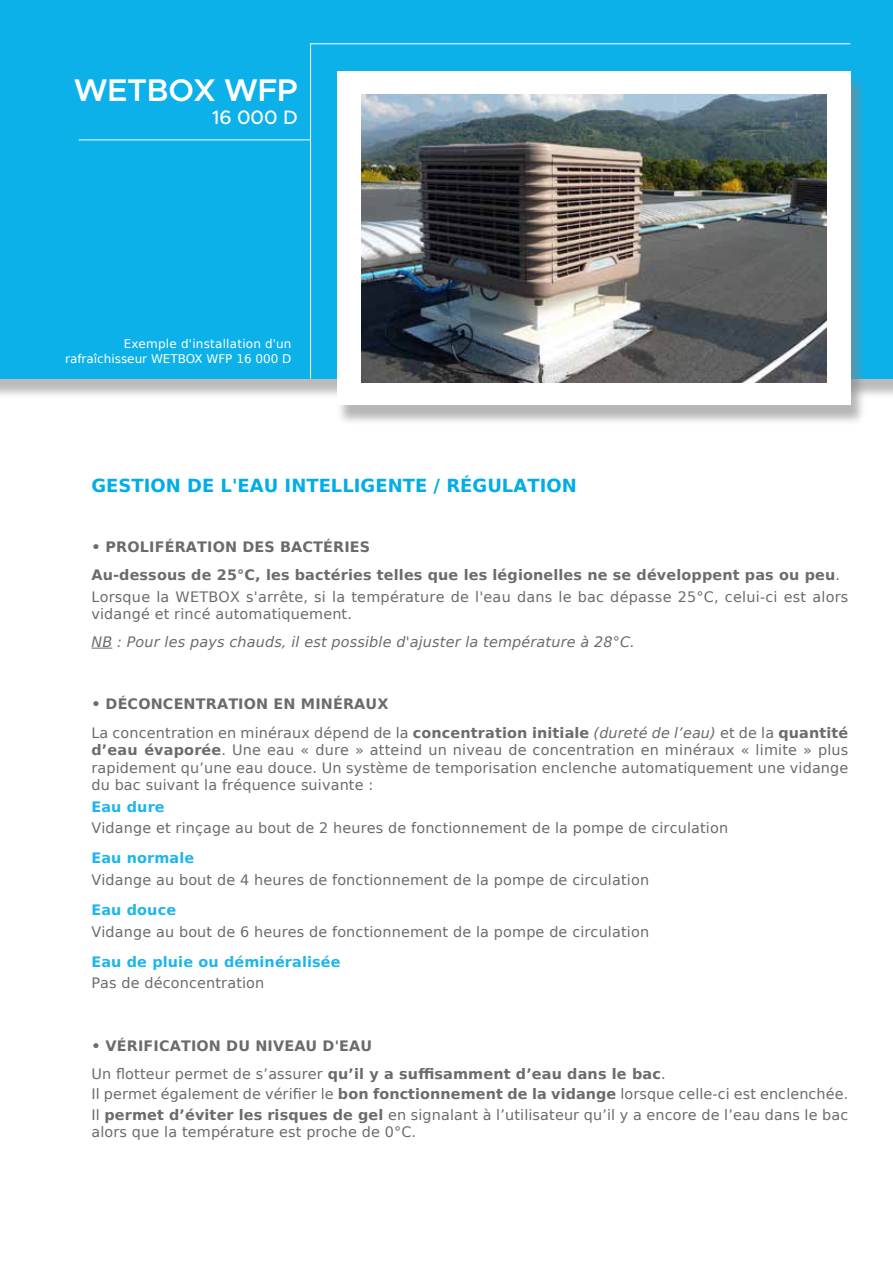
<style>
.page{position:relative;width:893px;height:1263px;background:#fff}
.page>*{position:absolute;margin:0;border:0;box-sizing:border-box;transform-origin:0 0}
.t1{font:600 31.5px "Metropolis";letter-spacing:-.01em;color:#fff}
.t2{font:500 19.5px "Metropolis";color:#fff}
.t3{font:700 18px "DejaVu Sans";color:#00ade8}
.t4{font:14.4px/17.2px "DejaVu Sans";letter-spacing:.01em;color:#6b6b6a}
.t5{font:700 14.4px/28.8px "DejaVu Sans";letter-spacing:.01em;color:#6b6b6a}
.t6{font:italic 14.4px "DejaVu Sans";letter-spacing:.01em;color:#6b6b6a}
.t7{font:700 14.4px "DejaVu Sans";letter-spacing:.01em;color:#1cb6eb}
.t8{font:12px/14.4px "DejaVu Sans";color:#fff;text-align:right}
.s1{font-weight:400}
.s2{font-weight:400;font-style:italic}
.s3{font-weight:700}
</style>
<div class="page">
<div style="left:0;top:0;width:893px;height:400px;background:#878787;opacity:.6"></div>
<div style="left:0;top:0;width:893px;height:378px;background:#0db1e9"></div>
<hr style="left:310px;top:43px;width:1px;height:335px;background:#fff">
<hr style="left:310px;top:43px;width:540px;height:1px;background:#fff">
<svg style="left:91px;top:648px;width:21px;height:1px"></svg>
<hr style="left:79px;top:139px;width:231px;height:1px;background:#fff">
<div style="left:336px;top:76px;width:530px;height:350px;background:#878787;opacity:.6"></div>
<div style="left:337px;top:71px;width:513px;height:334px;background:#fff"></div>
<img style="left:361px;top:95px;width:465px;height:288px">
<h1 class="t1" style="left:74px;top:71px;width:226px">WETBOX WFP</h1>
<h2 class="t2" style="left:212px;top:105px;width:87px">16 000 D</h2>
<p class="t8" style="left:65px;top:336px;width:228px">Exemple d'installation d'un rafraîchisseur WETBOX WFP 16 000 D</p>
<p class="t3" style="left:91px;top:471px;width:487px">GESTION DE L'EAU INTELLIGENTE / RÉGULATION</p>
<p class="t5" style="left:91px;top:532px;width:750px">• PROLIFÉRATION DES BACTÉRIES<br>Au-dessous de 25°C, les bactéries telles que les légionelles ne se développent pas ou peu<span class="s1">.</span></p>
<p class="t4" style="left:91px;top:587px;width:758px">Lorsque la WETBOX s'arrête, si la température de l'eau dans le bac dépasse 25°C, celui-ci est alors vidangé et rincé automatiquement.</p>
<p class="t6" style="left:91px;top:632px;width:545px">NB : Pour les pays chauds, il est possible d'ajuster la température à 28°C.</p>
<p class="t5" style="left:91px;top:689px;width:758px">• DÉCONCENTRATION EN MINÉRAUX<br><span class="s1">La concentration en minéraux dépend de la</span> concentration initiale <span class="s2">(dureté de l’eau)</span> <span class="s1">et de la</span> quantité</p>
<p class="t4" style="left:91px;top:741px;width:758px;text-align:justify"><span class="s3">d’eau évaporée</span>. Une eau « dure » atteind un niveau de concentration en minéraux « limite » plus rapidement qu’une eau douce. Un système de temporisation enclenche automatiquement une vidange du bac suivant la fréquence suivante :</p>
<p class="t7" style="left:91px;top:794px;width:75px">Eau dure</p>
<p class="t4" style="left:91px;top:818px;width:638px">Vidange et rinçage au bout de 2 heures de fonctionnement de la pompe de circulation</p>
<p class="t7" style="left:91px;top:846px;width:104px">Eau normale</p>
<p class="t4" style="left:91px;top:870px;width:559px">Vidange au bout de 4 heures de fonctionnement de la pompe de circulation</p>
<p class="t7" style="left:91px;top:898px;width:86px">Eau douce</p>
<p class="t4" style="left:91px;top:922px;width:559px">Vidange au bout de 6 heures de fonctionnement de la pompe de circulation</p>
<p class="t7" style="left:91px;top:950px;width:251px">Eau de pluie ou déminéralisée</p>
<p class="t4" style="left:91px;top:974px;width:174px">Pas de déconcentration</p>
<p class="t5" style="left:91px;top:1031px;width:576px;line-height:28px">• VÉRIFICATION DU NIVEAU D'EAU<br><span class="s1">Un flotteur permet de s’assurer</span> qu’il y a suffisamment d’eau dans le bac<span class="s1">.</span></p>
<p class="t4" style="left:91px;top:1083px;width:758px;line-height:20.7px">Il permet également de vérifier le <span class="s3">bon fonctionnement de la vidange</span> lorsque celle-ci est enclenchée.<br>Il <span class="s3">permet d’éviter les risques de gel</span> en signalant à l’utilisateur qu’il y a encore de l’eau dans le bac</p>
<p class="t4" style="left:91px;top:1122px;width:326px">alors que la température est proche de 0°C.</p>
</div>
